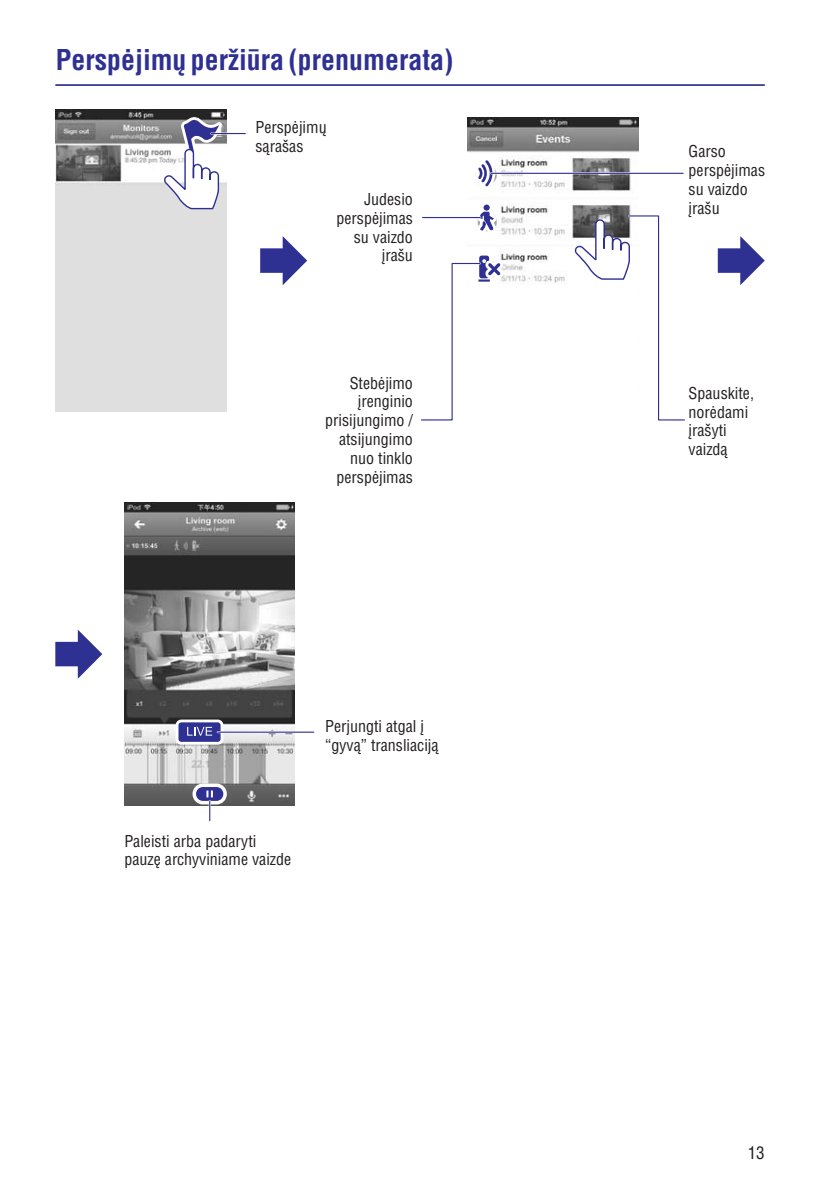
<style>
.page{position:relative;width:840px;height:1191px;background:#fff}
.page>*{position:absolute;margin:0;border:0;box-sizing:border-box;transform-origin:0 0}
.t1{font:700 28px "Rim Helvetica Condensed";color:#2e3092}
.t2{font:17px "Rim Helvetica Condensed";color:#231f20}
.t3{font:16px/18.8px "Rim Helvetica Condensed";color:#231f20}
</style>
<div class="page">
<hr style="left:55px;top:84px;width:709px;height:2px;background:#2e3092">
<img style="left:55px;top:109px;width:171px;height:303px">
<svg style="left:260px;top:236px;width:47px;height:49px"></svg>
<hr style="left:211px;top:132px;width:34px;height:2px;background:#fff">
<hr style="left:211px;top:133px;width:34px;height:1px;background:#2e3092">
<svg style="left:164px;top:113px;width:61px;height:97px"></svg>
<img style="left:467px;top:117px;width:170px;height:166px">
<svg style="left:470px;top:156px;width:28px;height:38px"></svg>
<div style="left:480px;top:202px;width:12px;height:11px;border:6px solid #fff;border-radius:50%"></div>
<svg style="left:474px;top:205px;width:27px;height:32px"></svg>
<hr style="left:422px;top:216px;width:58px;height:2px;background:#fff">
<hr style="left:422px;top:217px;width:58px;height:1px;background:#2e3092">
<div style="left:476px;top:253px;width:15px;height:28px;border:6px solid #fff;border-radius:3px"></div>
<svg style="left:574px;top:214px;width:111px;height:207px"></svg>
<hr style="left:490px;top:172px;width:192px;height:2px;background:#fff">
<hr style="left:490px;top:173px;width:192px;height:1px;background:#2e3092">
<svg style="left:421px;top:255px;width:86px;height:166px"></svg>
<div style="left:467px;top:285px;width:170px;height:135px;background:#fff"></div>
<img style="left:124px;top:503px;width:171px;height:302px">
<svg style="left:55px;top:629px;width:48px;height:50px"></svg>
<div style="left:175px;top:719px;width:48px;height:25px;border:6px solid #fff;border-radius:3px"></div>
<div style="left:178px;top:722px;width:42px;height:20px;background:#2e3092;border-radius:3px"></div>
<svg style="left:187px;top:727px;width:25px;height:8px"></svg>
<div style="left:192px;top:783px;width:35px;height:21px;border:6px solid #fff;border-radius:8px"></div>
<div style="left:195px;top:786px;width:29px;height:15px;background:#2e3092;border-radius:8px"></div>
<div style="left:194px;top:785px;width:30px;height:17px;border:1px solid #fff;border-radius:8px"></div>
<hr style="left:217px;top:731px;width:96px;height:2px;background:#fff">
<hr style="left:217px;top:731px;width:96px;height:1px;background:#2e3092">
<svg style="left:206px;top:790px;width:7px;height:30px"></svg>
<svg style="left:717px;top:236px;width:48px;height:49px"></svg>
<h1 class="t1" style="left:56px;top:49px;width:399px">Perspëjimø perþiûra (prenumerata)</h1>
<p class="t3" style="left:255px;top:119px;width:73px">Perspëjimø sàraðas</p>
<p class="t3" style="left:336px;top:191px;width:78px;text-align:right">Judesio perspëjimas su vaizdo áraðu</p>
<p class="t3" style="left:325px;top:375px;width:89px;text-align:right">Stebëjimo árenginio prisijungimo / atsijungimo nuo tinklo perspëjimas</p>
<p class="t3" style="left:124px;top:832px;width:168px">Paleisti arba padaryti pauzæ archyviniame vaizde</p>
<p class="t3" style="left:325px;top:718px;width:115px">Perjungti atgal á “gyvà” transliacijà</p>
<p class="t3" style="left:688px;top:143px;width:78px">Garso perspëjimas su vaizdo áraðu</p>
<p class="t3" style="left:688px;top:385px;width:67px">Spauskite, norëdami áraðyti vaizdà</p>
<p class="t2" style="left:747px;top:1146px;width:18px">13</p>
</div>
